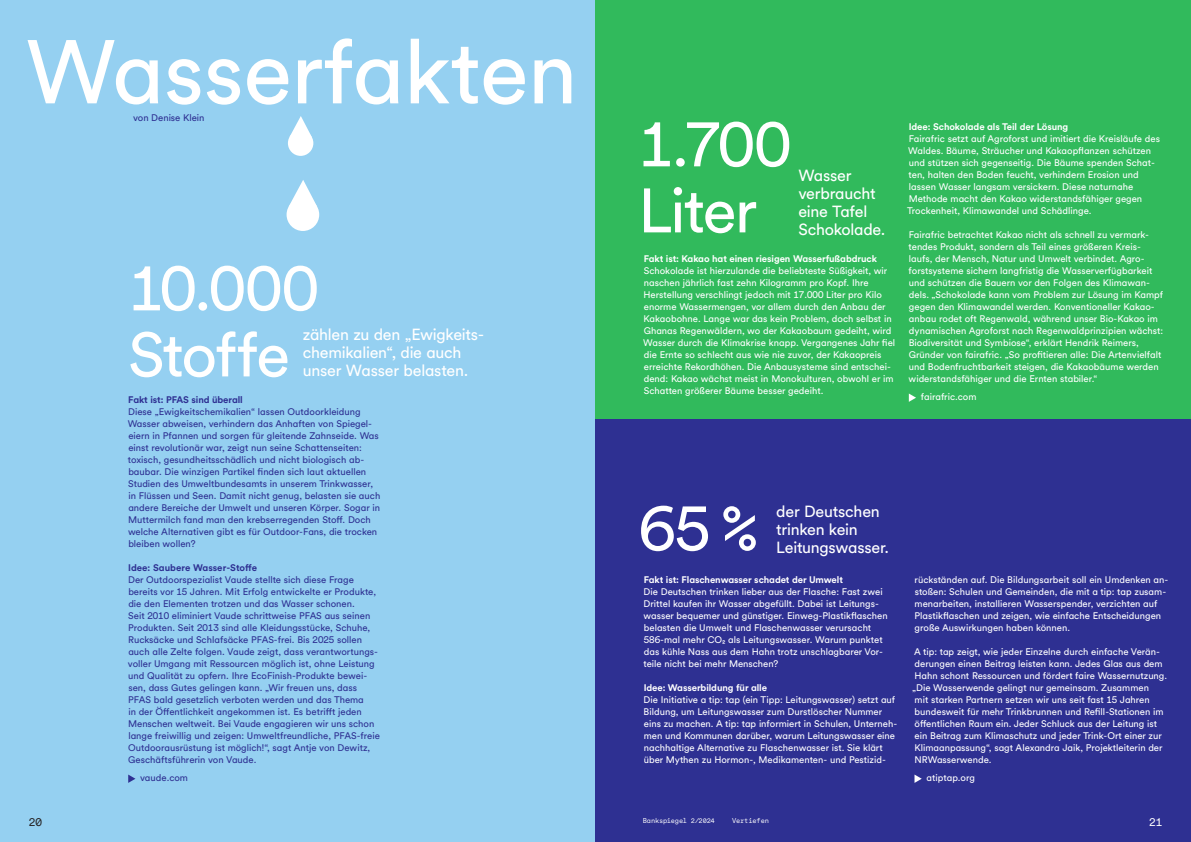
<style>
.page{position:relative;width:1191px;height:842px;background:#fff}
.page>*{position:absolute;margin:0;border:0;box-sizing:border-box;transform-origin:0 0}
.t1{font:89.3px "GLS Circular";letter-spacing:-.01em;color:#fff}
.t2{font:62px/66px "GLS Circular";letter-spacing:-.03em;color:#fff}
.t3{font:16px/18px "GLS Circular";letter-spacing:-.015em;color:#fff}
.t4{font:12px "GLS Circular Mono";color:#fff}
.t5{font:12px "GLS Circular Mono";color:#231f20}
.t6{font:9.5px/12px "GLS Circular";color:#fff}
.t7{font:9.5px/12px "GLS Circular";color:#2e3092}
.t8{font:700 9.5px "GLS Circular";letter-spacing:-.01em;color:#fff}
.t9{font:700 9.5px "GLS Circular";letter-spacing:-.01em;color:#2e3092}
.t10{font:7px "GLS Circular Mono";letter-spacing:-.015em;color:#fff}
</style>
<div class="page">
<div style="left:0;top:0;width:595px;height:842px;background:#95d0f1"></div>
<div style="left:595px;top:0;width:596px;height:421px;background:#31ba5c"></div>
<div style="left:595px;top:420px;width:596px;height:422px;background:#2e3092"></div>
<div style="left:288px;top:130px;width:25px;height:26px;background:#fff;border-radius:50%"></div>
<svg style="left:289px;top:116px;width:23px;height:21px"></svg>
<div style="left:286px;top:198px;width:33px;height:33px;background:#fff;border-radius:50%"></div>
<svg style="left:289px;top:180px;width:28px;height:26px"></svg>
<svg style="left:128px;top:774px;width:7px;height:9px"></svg>
<svg style="left:914px;top:774px;width:7px;height:9px"></svg>
<svg style="left:909px;top:393px;width:7px;height:9px"></svg>
<h1 class="t1" style="left:26px;top:12px;width:553px">Wasserfakten</h1>
<p class="t7" style="left:133px;top:112px;width:73px">von Denise Klein</p>
<h2 class="t2" style="left:128px;top:253px;width:191px">10.000<br>Stoffe</h2>
<h3 class="t3" style="left:303px;top:325px;width:183px">zählen zu den „Ewigkeits&shy;chemikalien“, die auch unser Wasser belasten.</h3>
<p class="t5" style="left:28px;top:814px;width:15px">20</p>
<p class="t9" style="left:128px;top:393px;width:116px">Fakt ist: PFAS sind überall</p>
<p class="t7" style="left:128px;top:406px;width:254px">Diese „Ewigkeitschemikalien“ lassen Outdoorkleidung Wasser abweisen, verhindern das Anhaften von Spiegel&shy;eiern in Pfannen und sorgen für gleitende Zahnseide. Was einst revolutionär war, zeigt nun seine Schattenseiten: toxisch, gesundheitsschädlich und nicht biologisch ab&shy;baubar. Die winzigen Partikel finden sich laut aktuellen Studien des Umweltbundesamts in unserem Trinkwasser, in Flüssen und Seen. Damit nicht genug, belasten sie auch andere Bereiche der Umwelt und unseren Körper. Sogar in Muttermilch fand man den krebserregenden Stoff. Doch welche Alternativen gibt es für Outdoor-Fans, die trocken bleiben wollen?</p>
<p class="t9" style="left:128px;top:561px;width:130px">Idee: Saubere Wasser-Stoffe</p>
<p class="t7" style="left:128px;top:574px;width:254px">Der Outdoorspezialist Vaude stellte sich diese Frage bereits vor 15 Jahren. Mit Erfolg entwickelte er Produkte, die den Elementen trotzen und das Wasser schonen.<br>Seit 2010 eliminiert Vaude schrittweise PFAS aus seinen Produkten. Seit 2013 sind alle Kleidungsstücke, Schuhe, Rucksäcke und Schlafsäcke PFAS-frei. Bis 2025 sollen auch alle Zelte folgen. Vaude zeigt, dass verantwortungs&shy;voller Umgang mit Ressourcen möglich ist, ohne Leistung und Qualität zu opfern. Ihre EcoFinish-Produkte bewei&shy;sen, dass Gutes gelingen kann. „Wir freuen uns, dass PFAS bald gesetzlich verboten werden und das Thema<br>in der Öffentlichkeit angekommen ist. Es betrifft jeden Menschen weltweit. Bei Vaude engagieren wir uns schon lange freiwillig und zeigen: Umweltfreundliche, PFAS-freie Outdoorausrüstung ist möglich!“, sagt Antje von Dewitz, Geschäftsführerin von Vaude.</p>
<p class="t7" style="left:140px;top:772px;width:49px">vaude.com</p>
<h2 class="t2" style="left:638px;top:109px;width:154px">1.700<br>Liter</h2>
<h3 class="t3" style="left:798px;top:166px;width:89px">Wasser verbraucht eine Tafel<br>Schokolade.</h3>
<p class="t8" style="left:644px;top:252px;width:235px">Fakt ist: Kakao hat einen riesigen Wasserfußabdruck</p>
<p class="t6" style="left:643px;top:265px;width:253px">Schokolade ist hierzulande die beliebteste Süßigkeit, wir naschen jährlich fast zehn Kilogramm pro Kopf. Ihre Herstellung verschlingt jedoch mit 17.000 Liter pro Kilo enorme Wassermengen, vor allem durch den Anbau der Kakaobohne. Lange war das kein Problem, doch selbst in Ghanas Regenwäldern, wo der Kakaobaum gedeiht, wird Wasser durch die Klimakrise knapp. Vergangenes Jahr fiel die Ernte so schlecht aus wie nie zuvor, der Kakaopreis erreichte Rekordhöhen. Die Anbausysteme sind entschei&shy;dend: Kakao wächst meist in Monokulturen, obwohl er im Schatten größerer Bäume besser gedeiht.</p>
<p class="t8" style="left:909px;top:120px;width:161px">Idee: Schokolade als Teil der Lösung</p>
<p class="t6" style="left:907px;top:133px;width:254px">Fairafric setzt auf Agroforst und imitiert die Kreisläufe des Waldes. Bäume, Sträucher und Kakaopflanzen schützen und stützen sich gegenseitig. Die Bäume spenden Schat&shy;ten, halten den Boden feucht, verhindern Erosion und lassen Wasser langsam versickern. Diese naturnahe Methode macht den Kakao widerstandsfähiger gegen Trockenheit, Klimawandel und Schädlinge.</p>
<p class="t6" style="left:908px;top:229px;width:256px">Fairafric betrachtet Kakao nicht als schnell zu vermark&shy;tendes Produkt, sondern als Teil eines größeren Kreis&shy;laufs, der Mensch, Natur und Umwelt verbindet. Agro&shy;forstsysteme sichern langfristig die Wasserverfügbarkeit und schützen die Bauern vor den Folgen des Klimawan&shy;dels. „Schokolade kann vom Problem zur Lösung im Kampf gegen den Klimawandel werden. Konventioneller Kakao&shy;anbau rodet oft Regenwald, während unser Bio-Kakao im dynamischen Agroforst nach Regenwaldprinzipien wächst:<br>Biodiversität und Symbiose“, erklärt Hendrik Reimers, Gründer von fairafric. „So profitieren alle: Die Artenvielfalt und Bodenfruchtbarkeit steigen, die Kakaobäume werden widerstandsfähiger und die Ernten stabiler.“</p>
<p class="t6" style="left:921px;top:391px;width:57px">fairafric.com</p>
<h2 class="t2" style="left:639px;top:493px;width:119px">65 %</h2>
<h3 class="t3" style="left:776px;top:502px;width:114px">der Deutschen trinken kein<br>Leitungswasser.</h3>
<p class="t8" style="left:644px;top:573px;width:201px">Fakt ist: Flaschenwasser schadet der Umwelt</p>
<p class="t6" style="left:643px;top:586px;width:246px">Die Deutschen trinken lieber aus der Flasche: Fast zwei Drittel kaufen ihr Wasser abgefüllt. Dabei ist Leitungs&shy;wasser bequemer und günstiger. Einweg-Plastikflaschen belasten die Umwelt und Flaschenwasser verursacht 586-mal mehr CO₂ als Leitungswasser. Warum punktet das kühle Nass aus dem Hahn trotz unschlagbarer Vor&shy;teile nicht bei mehr Menschen?</p>
<p class="t8" style="left:644px;top:681px;width:125px">Idee: Wasserbildung für alle</p>
<p class="t6" style="left:643px;top:694px;width:255px">Die Initiative a tip: tap (ein Tipp: Leitungswasser) setzt auf Bildung, um Leitungswasser zum Durstlöscher Nummer eins zu machen. A tip: tap informiert in Schulen, Unterneh&shy;men und Kommunen darüber, warum Leitungswasser eine nachhaltige Alternative zu Flaschenwasser ist. Sie klärt über Mythen zu Hormon-, Medikamenten- und Pestizid-</p>
<p class="t6" style="left:914px;top:574px;width:255px">rückständen auf. Die Bildungsarbeit soll ein Umdenken an&shy;stoßen: Schulen und Gemeinden, die mit a tip: tap zusam&shy;menarbeiten, installieren Wasserspender, verzichten auf Plastikflaschen und zeigen, wie einfache Entscheidungen große Auswirkungen haben können.</p>
<p class="t6" style="left:912px;top:646px;width:256px">A tip: tap zeigt, wie jeder Einzelne durch einfache Verän&shy;derungen einen Beitrag leisten kann. Jedes Glas aus dem Hahn schont Ressourcen und fördert faire Wassernutzung. „Die Wasserwende gelingt nur gemeinsam. Zusammen<br>mit starken Partnern setzen wir uns seit fast 15 Jahren bundesweit für mehr Trinkbrunnen und Refill-Stationen im öffentlichen Raum ein. Jeder Schluck aus der Leitung ist ein Beitrag zum Klimaschutz und jeder Trink-Ort einer zur Klimaanpassung“, sagt Alexandra Jaik, Projektleiterin der NRWasserwende.</p>
<p class="t6" style="left:926px;top:772px;width:50px">atiptap.org</p>
<p class="t10" style="left:642px;top:816px;width:74px">Bankspiegel 2/2024</p>
<p class="t10" style="left:732px;top:816px;width:39px">Vertiefen</p>
<p class="t4" style="left:1148px;top:814px;width:15px">21</p>
</div>
